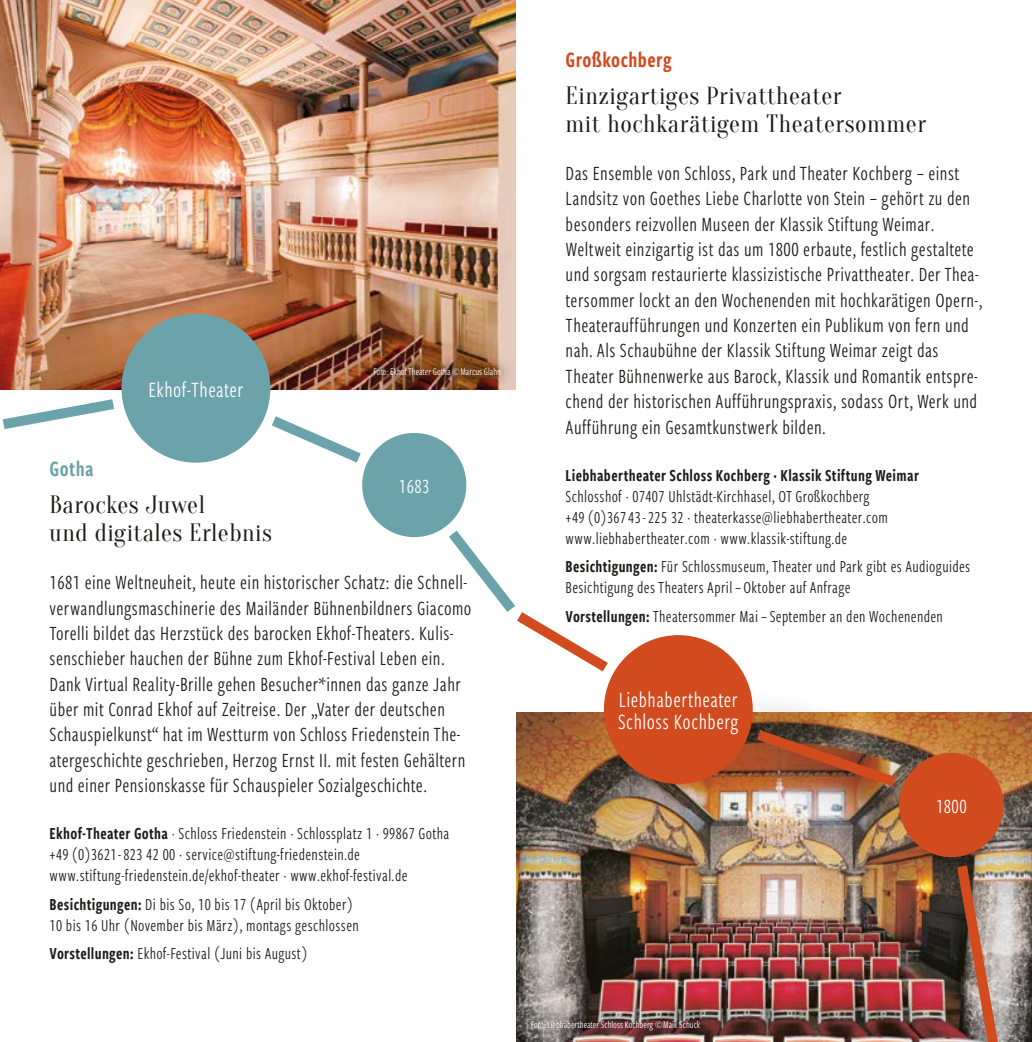
<style>
.page{position:relative;width:1032px;height:1042px;background:#fff}
.page>*{position:absolute;margin:0;border:0;box-sizing:border-box;transform-origin:0 0}
.t1{font:24.5px/28px "Oranienbaum";letter-spacing:.02em;color:#1d1d1b}
.t2{font:22.75px/22.8px "Freight Sans Cmp Pro";letter-spacing:.02em;color:#fff}
.t3{font:22.75px "Freight Sans Cmp Pro Semi";letter-spacing:.02em;color:#d14b1e}
.t4{font:22.75px "Freight Sans Cmp Pro Semi";letter-spacing:.02em;color:#6ca3aa}
.t5{font:21px/25.4px "Freight Sans Cmp Pro";letter-spacing:.02em;color:#1d1d1b}
.t6{font:21px "Freight Sans Cmp Pro";letter-spacing:.02em;color:#fff}
.t7{font:17.5px/21px "Freight Sans Cmp Pro";letter-spacing:.02em;color:#1d1d1b}
.t8{font:17.5px "Freight Sans Cmp Pro Semi";letter-spacing:.02em;color:#1d1d1b}
.t9{font:10.5px "Freight Sans Cmp Pro";color:#fff}
.s1{font-family:"Freight Sans Cmp Pro Semi"}
</style>
<div class="page">
<img style="left:0;top:0;width:516px;height:389px">
<img style="left:516px;top:712px;width:516px;height:330px">
<div style="left:715px;top:688px;width:222px;height:141px;background:#1d1d1b;opacity:.75"></div>
<img style="left:746px;top:722px;width:161px;height:72px">
<svg style="left:261px;top:408px;width:110px;height:61px"></svg>
<div style="left:362px;top:433px;width:104px;height:104px;background:#6ca3aa;border-radius:50%"></div>
<div style="left:899px;top:753px;width:104px;height:104px;background:#d14b1e;border-radius:50%"></div>
<div style="left:604px;top:635px;width:149px;height:149px;background:#d14b1e;border-radius:50%"></div>
<div style="left:122px;top:314px;width:148px;height:149px;background:#6ca3aa;border-radius:50%"></div>
<div style="left:361px;top:355px;width:153px;height:33px;background:#1d1d1b;opacity:.75"></div>
<svg style="left:2px;top:392px;width:123px;height:37px"></svg>
<img style="left:950px;top:855px;width:57px;height:187px">
<svg style="left:439px;top:520px;width:180px;height:161px"></svg>
<p class="t4" style="left:50px;top:453px;width:46px">Gotha</p>
<p class="t2" style="left:148px;top:377px;width:97px">Ekhof-Theater</p>
<p class="t1" style="left:50px;top:491px;width:224px">Barockes Juwel<br>und digitales Erlebnis</p>
<p class="t9" style="left:373px;top:365px;width:129px">Foto: Ekhof Theater Gotha ©Marcus Glahn</p>
<p class="t6" style="left:399px;top:472px;width:32px">1683</p>
<p class="t5" style="left:50px;top:569px;width:423px">1681 eine Weltneuheit, heute ein historischer Schatz: die Schnell&shy;verwandlungsmaschinerie des Mailänder Bühnenbildners Giacomo Torelli bildet das Herzstück des barocken Ekhof-Theaters. Kulis&shy;senschieber hauchen der Bühne zum Ekhof-Festival Leben ein.<br>Dank Virtual Reality-Brille gehen Besucher*innen das ganze Jahr über mit Conrad Ekhof auf Zeitreise. Der „Vater der deutschen Schauspielkunst“ hat im Westturm von Schloss Friedenstein The&shy;atergeschichte geschrieben, Herzog Ernst II. mit festen Gehältern und einer Pensionskasse für Schauspieler Sozialgeschichte.</p>
<p class="t7" style="left:50px;top:822px;width:401px"><span class="s1">Ekhof-Theater Gotha</span> · Schloss Friedenstein · Schlossplatz 1 · 99867 Gotha +49 (0)3621-823 42 00 · service@stiftung-friedenstein.de www.stiftung-friedenstein.de/ekhof-theater · www.ekhof-festival.de</p>
<p class="t7" style="left:50px;top:893px;width:311px"><span class="s1">Besichtigungen:</span> Di bis So, 10 bis 17 (April bis Oktober)<br>10 bis 16 Uhr (November bis März), montags geschlossen</p>
<p class="t7" style="left:50px;top:942px;width:259px"><span class="s1">Vorstellungen:</span> Ekhof-Festival (Juni bis August)</p>
<p class="t3" style="left:566px;top:44px;width:107px">Großkochberg</p>
<p class="t1" style="left:566px;top:82px;width:362px">Einzigartiges Privattheater<br>mit hochkarätigem Theatersommer</p>
<p class="t5" style="left:566px;top:159px;width:418px">Das Ensemble von Schloss, Park und Theater Kochberg – einst Landsitz von Goethes Liebe Charlotte von Stein – gehört zu den besonders reizvollen Museen der Klassik Stiftung Weimar.<br>Weltweit einzigartig ist das um 1800 erbaute, festlich gestaltete und sorgsam restaurierte klassizistische Privattheater. Der Thea&shy;tersommer lockt an den Wochenenden mit hochkarätigen Opern-, Theateraufführungen und Konzerten ein Publikum von fern und nah. Als Schaubühne der Klassik Stiftung Weimar zeigt das Theater Bühnenwerke aus Barock, Klassik und Romantik entspre&shy;chend der historischen Aufführungspraxis, sodass Ort, Werk und Aufführung ein Gesamtkunstwerk bilden.</p>
<p class="t8" style="left:566px;top:463px;width:355px">Liebhabertheater Schloss Kochberg · Klassik Stiftung Weimar</p>
<p class="t7" style="left:566px;top:485px;width:324px">Schlosshof · 07407 Uhlstädt-Kirchhasel, OT Großkochberg +49 (0)36743-225 32 · theaterkasse@liebhabertheater.com www.liebhabertheater.com · www.klassik-stiftung.de</p>
<p class="t7" style="left:566px;top:555px;width:406px"><span class="s1">Besichtigungen:</span> Für Schlossmuseum, Theater und Park gibt es Audioguides<br>Besichtigung des Theaters April –Oktober auf Anfrage</p>
<p class="t7" style="left:566px;top:604px;width:379px"><span class="s1">Vorstellungen:</span> Theatersommer Mai – September an den Wochenenden</p>
<p class="t2" style="left:618px;top:687px;width:122px">Liebhabertheater<br>Schloss Kochberg</p>
<p class="t9" style="left:531px;top:1017px;width:171px">Foto: Liebhabertheater Schloss Kochberg ©Maik Schuck</p>
<p class="t6" style="left:936px;top:792px;width:32px">1800</p>
</div>
